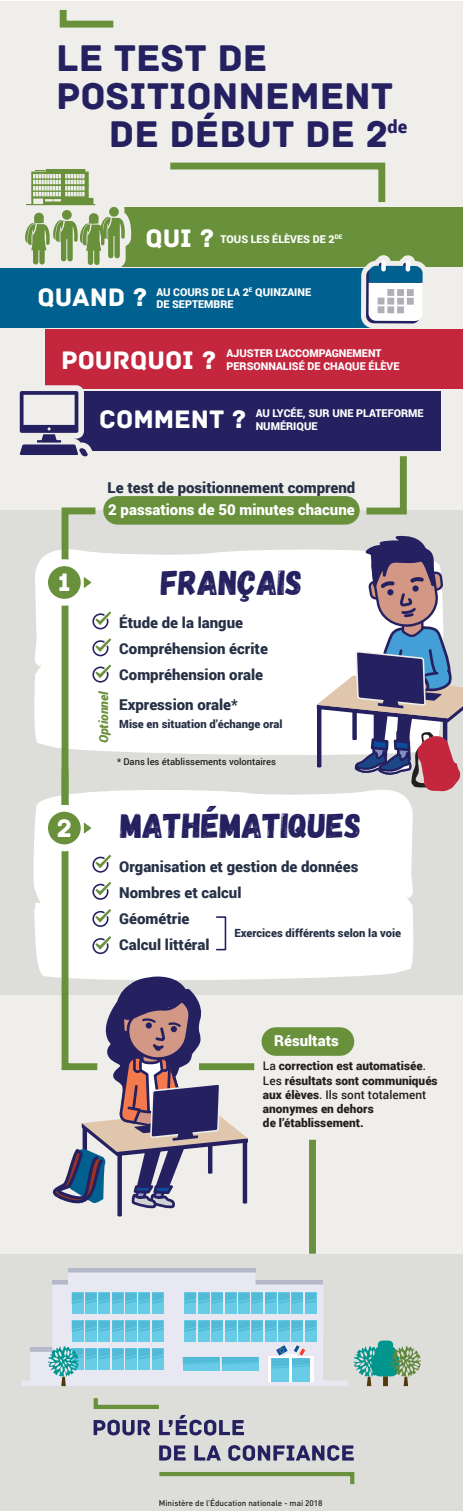
<style>
.page{position:relative;width:463px;height:1511px;background:#fff}
.page>*{position:absolute;margin:0;border:0;box-sizing:border-box;transform-origin:0 0}
.t1{font:39.06px "Archive";color:#252161}
.t2{font:35px "Gagalin";color:#252161}
.t3{font:26.62px "Archive";color:#fff}
.t4{font:900 15px/26.2px "Roboto";color:#263146}
.t5{font:900 15px "Roboto";color:#fff}
.t6{font:italic 900 12.5px "Roboto";letter-spacing:-.005em;color:#69903b}
.t7{font:900 11.88px/14.2px "Roboto";color:#231f20}
.t8{font:900 11.25px "Roboto";color:#263146}
.t9{font:900 10.75px/12.9px "Roboto";color:#fff}
.t10{font:500 9.38px "Roboto";color:#231f20}
.t11{font:500 8.12px "DIN";color:#231f20}
.s1{font-weight:500}
</style>
<div class="page">
<div style="left:0;top:1px;width:462px;height:1506px;background:#efeeeb"></div>
<div style="left:0;top:510px;width:462px;height:484px;background:#ddded9"></div>
<div style="left:0;top:1253px;width:462px;height:257px;background:#ddded9"></div>
<div style="left:34px;top:549px;width:283px;height:206px;background:#fff"></div>
<div style="left:33px;top:793px;width:381px;height:187px;background:#fff"></div>
<svg style="left:59px;top:10px;width:55px;height:18px"></svg>
<hr style="left:68px;top:1268px;width:187px;height:4px;background:#b5b8c8">
<svg style="left:21px;top:1272px;width:327px;height:114px;fill:#e8e8f3"></svg>
<div style="left:72px;top:1292px;width:11px;height:21px;background:#68cce7"></div>
<div style="left:86px;top:1292px;width:11px;height:21px;background:#68cce7"></div>
<div style="left:99px;top:1292px;width:11px;height:21px;background:#68cce7"></div>
<div style="left:112px;top:1292px;width:11px;height:21px;background:#68cce7"></div>
<div style="left:125px;top:1292px;width:12px;height:21px;background:#68cce7"></div>
<div style="left:139px;top:1292px;width:11px;height:21px;background:#68cce7"></div>
<div style="left:152px;top:1292px;width:11px;height:21px;background:#68cce7"></div>
<svg style="left:72px;top:1292px;width:91px;height:11px"></svg>
<div style="left:72px;top:1320px;width:11px;height:21px;background:#68cce7"></div>
<div style="left:86px;top:1320px;width:11px;height:21px;background:#68cce7"></div>
<div style="left:99px;top:1320px;width:11px;height:21px;background:#68cce7"></div>
<div style="left:112px;top:1320px;width:11px;height:21px;background:#68cce7"></div>
<div style="left:125px;top:1320px;width:12px;height:21px;background:#68cce7"></div>
<div style="left:139px;top:1320px;width:11px;height:21px;background:#68cce7"></div>
<div style="left:152px;top:1320px;width:11px;height:21px;background:#68cce7"></div>
<svg style="left:72px;top:1320px;width:91px;height:11px"></svg>
<div style="left:184px;top:1292px;width:12px;height:21px;background:#68cce7"></div>
<div style="left:198px;top:1292px;width:11px;height:21px;background:#68cce7"></div>
<div style="left:212px;top:1292px;width:11px;height:21px;background:#68cce7"></div>
<div style="left:225px;top:1292px;width:11px;height:21px;background:#68cce7"></div>
<div style="left:238px;top:1292px;width:11px;height:21px;background:#68cce7"></div>
<div style="left:252px;top:1292px;width:11px;height:21px;background:#68cce7"></div>
<div style="left:265px;top:1292px;width:11px;height:21px;background:#68cce7"></div>
<div style="left:184px;top:1320px;width:12px;height:21px;background:#68cce7"></div>
<div style="left:198px;top:1320px;width:11px;height:21px;background:#68cce7"></div>
<div style="left:212px;top:1320px;width:11px;height:21px;background:#68cce7"></div>
<div style="left:225px;top:1320px;width:11px;height:21px;background:#68cce7"></div>
<div style="left:238px;top:1320px;width:11px;height:21px;background:#68cce7"></div>
<div style="left:252px;top:1320px;width:11px;height:21px;background:#68cce7"></div>
<div style="left:265px;top:1320px;width:11px;height:21px;background:#68cce7"></div>
<div style="left:278px;top:1292px;width:11px;height:21px;background:#68cce7"></div>
<div style="left:292px;top:1292px;width:11px;height:21px;background:#68cce7"></div>
<div style="left:305px;top:1292px;width:11px;height:21px;background:#68cce7"></div>
<svg style="left:185px;top:1292px;width:131px;height:11px"></svg>
<div style="left:278px;top:1320px;width:11px;height:21px;background:#68cce7"></div>
<div style="left:292px;top:1320px;width:11px;height:21px;background:#68cce7"></div>
<div style="left:305px;top:1320px;width:11px;height:21px;background:#68cce7"></div>
<svg style="left:185px;top:1320px;width:131px;height:11px"></svg>
<div style="left:183px;top:1356px;width:36px;height:14px;background:#68cce7"></div>
<div style="left:222px;top:1356px;width:36px;height:14px;background:#68cce7"></div>
<svg style="left:183px;top:1356px;width:75px;height:8px"></svg>
<div style="left:268px;top:1356px;width:45px;height:25px;background:#fff"></div>
<div style="left:271px;top:1358px;width:39px;height:23px;background:#68cce7"></div>
<hr style="left:289px;top:1358px;width:3px;height:23px;background:#fff">
<svg style="left:271px;top:1344px;width:39px;height:24px"></svg>
<svg style="left:353px;top:1340px;width:67px;height:46px"></svg>
<svg style="left:48px;top:1346px;width:115px;height:40px;background:#9bd1e0"></svg>
<div style="left:103px;top:496px;width:256px;height:28px;background:#69903b;border-radius:14px"></div>
<div style="left:83px;top:207px;width:379px;height:60px;background:#69903b"></div>
<svg style="left:25px;top:169px;width:106px;height:98px"></svg>
<svg style="left:170px;top:162px;width:216px;height:41px"></svg>
<svg style="left:359px;top:450px;width:51px;height:65px"></svg>
<div style="left:0;top:268px;width:379px;height:60px;background:#00608f"></div>
<div style="left:73px;top:391px;width:367px;height:59px;background:#252161"></div>
<div style="left:45px;top:329px;width:417px;height:60px;background:#c4263d"></div>
<svg style="left:361px;top:255px;width:65px;height:73px"></svg>
<svg style="left:381px;top:260px;width:4px;height:11px"></svg>
<div style="left:405px;top:260px;width:5px;height:11px;background:#fff;border-radius:2px"></div>
<svg style="left:19px;top:385px;width:75px;height:72px"></svg>
<div style="left:199px;top:1063px;width:55px;height:7px;background:#69903b"></div>
<div style="left:309px;top:1139px;width:7px;height:114px;background:#69903b"></div>
<div style="left:261px;top:1027px;width:93px;height:28px;background:#69903b;border-radius:14px"></div>
<svg style="left:159px;top:1445px;width:194px;height:15px"></svg>
<svg style="left:159px;top:1472px;width:196px;height:13px"></svg>
<svg style="left:93px;top:1398px;width:151px;height:37px"></svg>
<svg style="left:317px;top:535px;width:145px;height:351px"></svg>
<svg style="left:40px;top:504px;width:208px;height:712px"></svg>
<h1 class="t1" style="left:56px;top:35px;width:213px">LE TEST DE</h1>
<h1 class="t1" style="left:56px;top:73px;width:338px">POSITIONNEMENT</h1>
<h1 class="t1" style="left:109px;top:111px;width:299px">DE DÉBUT DE 2<sup>de</sup></h1>
<h3 class="t3" style="left:145px;top:222px;width:70px">QUI ?</h3>
<p class="t9" style="left:220px;top:232px;width:123px">TOUS LES ÉLÈVES DE 2<sup>DE</sup></p>
<h3 class="t3" style="left:37px;top:282px;width:111px">QUAND ?</h3>
<p class="t9" style="left:156px;top:285px;width:156px">AU COURS DE LA 2<sup>E</sup> QUINZAINE<br>DE SEPTEMBRE</p>
<h3 class="t3" style="left:61px;top:344px;width:156px">POURQUOI ?</h3>
<p class="t9" style="left:226px;top:346px;width:174px">AJUSTER L’ACCOMPAGNEMENT<br>PERSONNALISÉ DE CHAQUE ÉLÈVE</p>
<h3 class="t3" style="left:99px;top:403px;width:148px">COMMENT ?</h3>
<p class="t9" style="left:255px;top:406px;width:169px">AU LYCÉE, SUR UNE PLATEFORME<br>NUMÉRIQUE</p>
<p class="t4" style="left:107px;top:474px;width:249px">Le test de positionnement comprend</p>
<p class="t5" style="left:108px;top:499px;width:248px">2 passations de 50 minutes chacune</p>
<h3 class="t3" style="left:58px;top:566px;width:15px">1</h3>
<h2 class="t2" style="left:161px;top:560px;width:142px">FRANÇAIS</h2>
<p class="t6" style="left:95px;top:743px;width:54px;rotate:-90deg">Optionnel</p>
<p class="t4" style="left:119px;top:608px;width:150px">Étude de la langue<br>Compréhension écrite<br>Compréhension orale</p>
<p class="t4" style="left:119px;top:691px;width:120px">Expression orale*</p>
<p class="t8" style="left:119px;top:715px;width:165px">Mise en situation d’échange oral</p>
<h3 class="t3" style="left:57px;top:812px;width:16px">2</h3>
<p class="t10" style="left:117px;top:755px;width:160px">* Dans les établissements volontaires</p>
<h2 class="t2" style="left:120px;top:803px;width:242px">MATHÉMATIQUES</h2>
<p class="t4" style="left:119px;top:852px;width:240px">Organisation et gestion de données<br>Nombres et calcul<br>Géométrie<br>Calcul littéral</p>
<p class="t8" style="left:234px;top:924px;width:168px">Exercices différents selon la voie</p>
<p class="t5" style="left:274px;top:1030px;width:66px">Résultats</p>
<p class="t7" style="left:263px;top:1058px;width:176px"><span class="s1">La</span> correction est automatisée<span class="s1">.<br>Les</span> résultats sont communiqués aux élèves<span class="s1">. Ils sont totalement </span>anonymes en dehors<br>de l’établissement.</p>
<p class="t11" style="left:159px;top:1497px;width:165px">Ministère de l’Éducation nationale - mai 2018</p>
</div>
